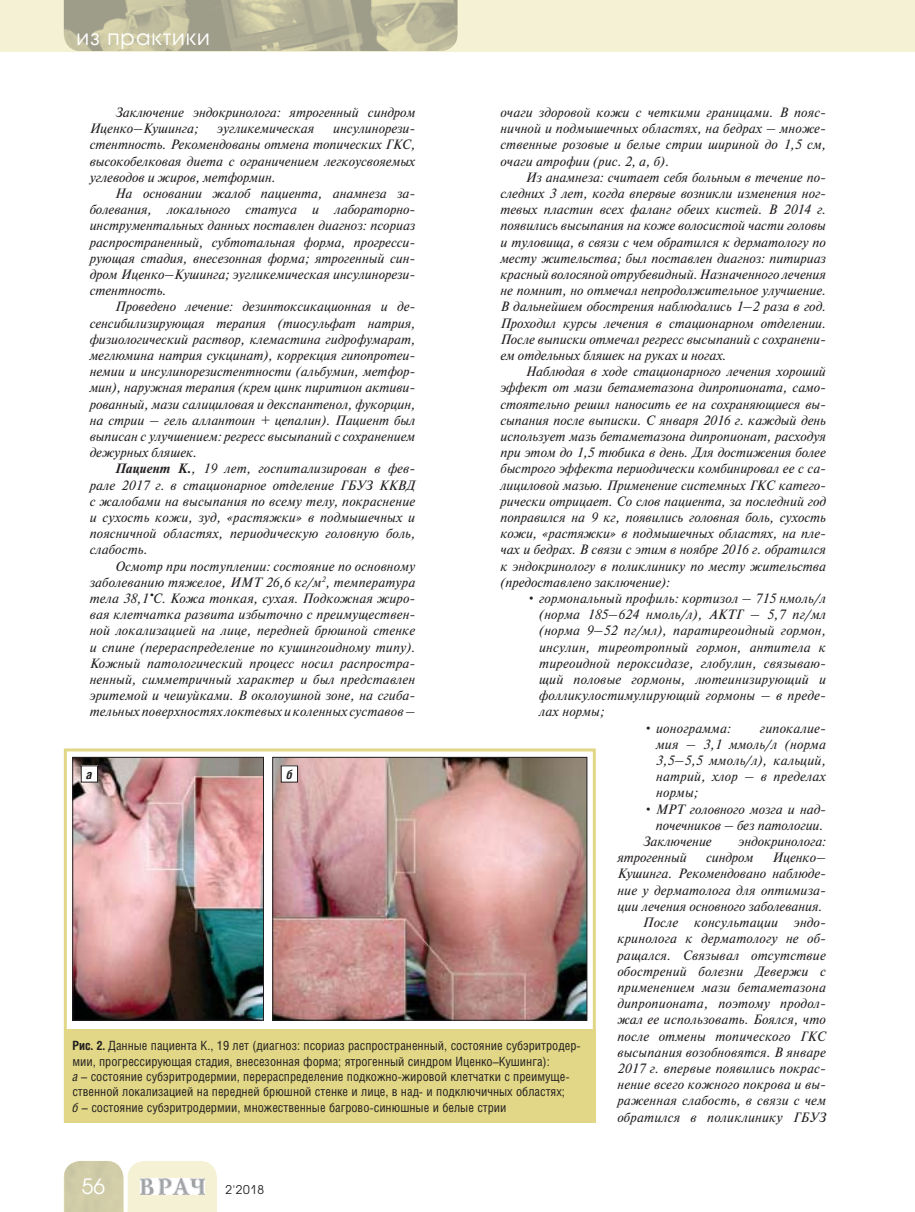
<style>
.page{position:relative;width:915px;height:1212px;background:#fff}
.page>*{position:absolute;margin:0;border:0;box-sizing:border-box;transform-origin:0 0}
.t1{font:21px "Avant Garde Gothic C";letter-spacing:.05em;color:#fff}
.t2{font:italic 13.5px/16.2px "Newton C";letter-spacing:.01em;color:#231f20;text-align:justify}
.t3{font:12.75px/15.3px "Helios Cond";color:#231f20}
.t4{font:italic 700 12.75px "Helios Cond";color:#231f20}
.t5{font:12px "Avant Garde Gothic C";color:#231f20}
.s1{font-weight:700}
.s2{font-style:italic}
</style>
<div class="page">
<div style="left:0;top:0;width:914px;height:51px;background:#f5f1d5"></div>
<svg style="left:64px;top:1161px;width:153px;height:51px"></svg>
<img style="left:140px;top:1178px;width:64px;height:16px">
<img style="left:64px;top:0;width:393px;height:51px">
<div style="left:64px;top:748px;width:531px;height:375px;background:#fff;border:3px solid #e1d786"></div>
<div style="left:64px;top:1029px;width:531px;height:94px;background:#e1d786"></div>
<img style="left:74px;top:759px;width:188px;height:259px">
<div style="left:72px;top:757px;width:192px;height:263px;border:1px solid #231f20"></div>
<img style="left:274px;top:759px;width:311px;height:259px">
<div style="left:272px;top:757px;width:315px;height:263px;border:1px solid #231f20"></div>
<div style="left:81px;top:766px;width:16px;height:16px;background:#fff"></div>
<div style="left:81px;top:765px;width:17px;height:17px;border:1px solid #231f20"></div>
<div style="left:281px;top:766px;width:16px;height:16px;background:#fff"></div>
<div style="left:281px;top:765px;width:17px;height:17px;border:1px solid #231f20"></div>
<h1 class="t1" style="left:77px;top:25px;width:135px">из практики</h1>
<p class="t2" style="left:500px;top:104px;width:327px">очаги здоровой кожи с четкими границами. В пояс&shy;ничной и подмышечных областях, на бедрах – множе&shy;ственные розовые и белые стрии шириной до 1,5 см, очаги атрофии (рис. 2, а, б).</p>
<p class="t2" style="left:500px;top:169px;width:327px;text-indent:26px">Из анамнеза: считает себя больным в течение по&shy;следних 3 лет, когда впервые возникли изменения ног&shy;тевых пластин всех фаланг обеих кистей. В 2014 г. появились высыпания на коже волосистой части головы и туловища, в связи с чем обратился к дерматологу по месту жительства; был поставлен диагноз: питириаз красный волосяной отрубевидный. Назначенного лечения не помнит, но отмечал непродолжительное улучшение.<br>В дальнейшем обострения наблюдались 1–2 раза в год.<br>Проходил курсы лечения в стационарном отделении.<br>После выписки отмечал регресс высыпаний с сохранени&shy;ем отдельных бляшек на руках и ногах.</p>
<p class="t2" style="left:500px;top:364px;width:327px;text-indent:26px">Наблюдая в ходе стационарного лечения хороший эффект от мази бетаметазона дипропионата, само&shy;стоятельно решил наносить ее на сохраняющиеся вы&shy;сыпания после выписки. С января 2016 г. каждый день использует мазь бетаметазона дипропионат, расходуя при этом до 1,5 тюбика в день. Для достижения более быстрого эффекта периодически комбинировал ее с са&shy;лициловой мазью. Применение системных ГКС катего&shy;рически отрицает. Со слов пациента, за последний год поправился на 9 кг, появились головная боль, сухость кожи, «растяжки» в подмышечных областях, на пле&shy;чах и бедрах. В связи с этим в ноябре 2016 г. обратился к эндокринологу в поликлинику по месту жительства (предоставлено заключение):</p>
<p class="t2" style="left:538px;top:590px;width:288px;text-indent:-13px">• гормональный профиль: кортизол – 715 нмоль/л (норма 185–624 нмоль/л), АКТГ – 5,7 пг/мл (норма 9–52 пг/мл), паратиреоидный гормон, инсулин, тиреотропный гормон, антитела к тиреоидной пероксидазе, глобулин, связываю&shy;щий половые гормоны, лютеинизирующий и фолликулостимулирующий гормоны – в преде&shy;лах нормы;</p>
<p class="t2" style="left:642px;top:720px;width:89px">• ионограмма:</p>
<p class="t2" style="left:89px;top:104px;width:327px;text-indent:26px">Заключение эндокринолога: ятрогенный синдром<br>Иценко–Кушинга;</p>
<p class="t2" style="left:89px;top:121px;width:327px;text-indent:243px">инсулинорези&shy;стентность. Рекомендованы отмена топических ГКС, высокобелковая диета с ограничением легкоусвояемых углеводов и жиров, метформин.</p>
<p class="t2" style="left:89px;top:185px;width:327px;text-indent:26px">На основании жалоб пациента, анамнеза за&shy;болевания, локального статуса и лабораторно&shy;инструментальных данных поставлен диагноз: псориаз распространенный, субтотальная форма, прогресси&shy;рующая стадия, внесезонная форма; ятрогенный син&shy;дром Иценко–Кушинга; эугликемическая инсулинорези&shy;стентность.</p>
<p class="t2" style="left:89px;top:299px;width:327px;text-indent:26px">Проведено лечение: дезинтоксикационная и де&shy;сенсибилизирующая терапия (тиосульфат натрия, физиологический раствор, клемастина гидрофумарат, меглюмина натрия сукцинат), коррекция гипопротеи&shy;немии и инсулинорезистентности (альбумин, метфор&shy;мин), наружная терапия (крем цинк пиритион активи&shy;рованный, мази салициловая и декспантенол, фукорцин, на стрии – гель аллантоин + цепалин). Пациент был выписан с улучшением: регресс высыпаний с сохранением дежурных бляшек.</p>
<p class="t2" style="left:89px;top:461px;width:327px;text-indent:26px"><span class="s1">Пациент К.</span>, 19 лет, госпитализирован в фев&shy;рале 2017 г. в стационарное отделение ГБУЗ ККВД с жалобами на высыпания по всему телу, покраснение и сухость кожи, зуд, «растяжки» в подмышечных и поясничной областях, периодическую головную боль, слабость.</p>
<p class="t2" style="left:89px;top:558px;width:327px;text-indent:26px">Осмотр при поступлении: состояние по основному заболеванию тяжелое, ИМТ 26,6 кг/м<sup>2</sup>, температура тела 38,1°С. Кожа тонкая, сухая. Подкожная жиро&shy;вая клетчатка развита избыточно с преимуществен&shy;ной локализацией на лице, передней брюшной стенке и спине (перераспределение по кушингоидному типу).<br>Кожный патологический процесс носил распростра&shy;ненный, симметричный характер и был представлен эритемой и чешуйками. В околоушной зоне, на сгиба&shy;тельных поверхностях локтевых и коленных суставов –</p>
<p class="t2" style="left:217px;top:121px;width:99px">эугликемическая</p>
<p class="t2" style="left:655px;top:720px;width:171px;text-indent:104px">гипокалие&shy;мия – 3,1 ммоль/л (норма 3,5–5,5 ммоль/л), кальций, натрий, хлор – в пределах нормы;</p>
<p class="t2" style="left:642px;top:801px;width:184px">• МРТ головного мозга и над-</p>
<p class="t2" style="left:655px;top:817px;width:169px">почечников – без патологии.</p>
<p class="t2" style="left:642px;top:833px;width:70px">Заключение</p>
<p class="t2" style="left:738px;top:833px;width:89px">эндокринолога:</p>
<p class="t2" style="left:617px;top:850px;width:71px">ятрогенный</p>
<p class="t2" style="left:705px;top:850px;width:49px">синдром</p>
<p class="t4" style="left:86px;top:767px;width:8px">а</p>
<p class="t4" style="left:286px;top:767px;width:8px">б</p>
<p class="t2" style="left:617px;top:850px;width:210px;text-align:right">Иценко–<br>Кушинга. Рекомендовано наблюде&shy;ние у дерматолога для оптимиза&shy;ции лечения основного заболевания.<br>После консультации эндо&shy;кринолога к дерматологу не об&shy;ращался. Связывал отсутствие обострений болезни Девержи с применением мази бетаметазона дипропионата, поэтому продол&shy;жал ее использовать. Боялся, что после отмены топического ГКС высыпания возобновятся. В январе<br>2017 г. впервые появились покрас&shy;нение всего кожного покрова и вы&shy;раженная слабость, в связи с чем обратился в поликлинику ГБУЗ</p>
<p class="t3" style="left:72px;top:1038px;width:509px"><span class="s1">Рис. 2.</span> Данные пациента К., 19 лет (диагноз: псориаз распространенный, состояние субэритродер&shy;мии, прогрессирующая стадия, внесезонная форма; ятрогенный синдром Иценко–Кушинга):<br><span class="s2">а</span> – состояние субэритродермии, перераспределение подкожно-жировой клетчатки с преимуще&shy;ственной локализацией на передней брюшной стенке и лице, в над- и подключичных областях;<br><span class="s2">б</span> – состояние субэритродермии, множественные багрово-синюшные и белые стрии</p>
<h1 class="t1" style="left:82px;top:1174px;width:25px">56</h1>
<p class="t5" style="left:225px;top:1182px;width:40px">2'2018</p>
</div>
